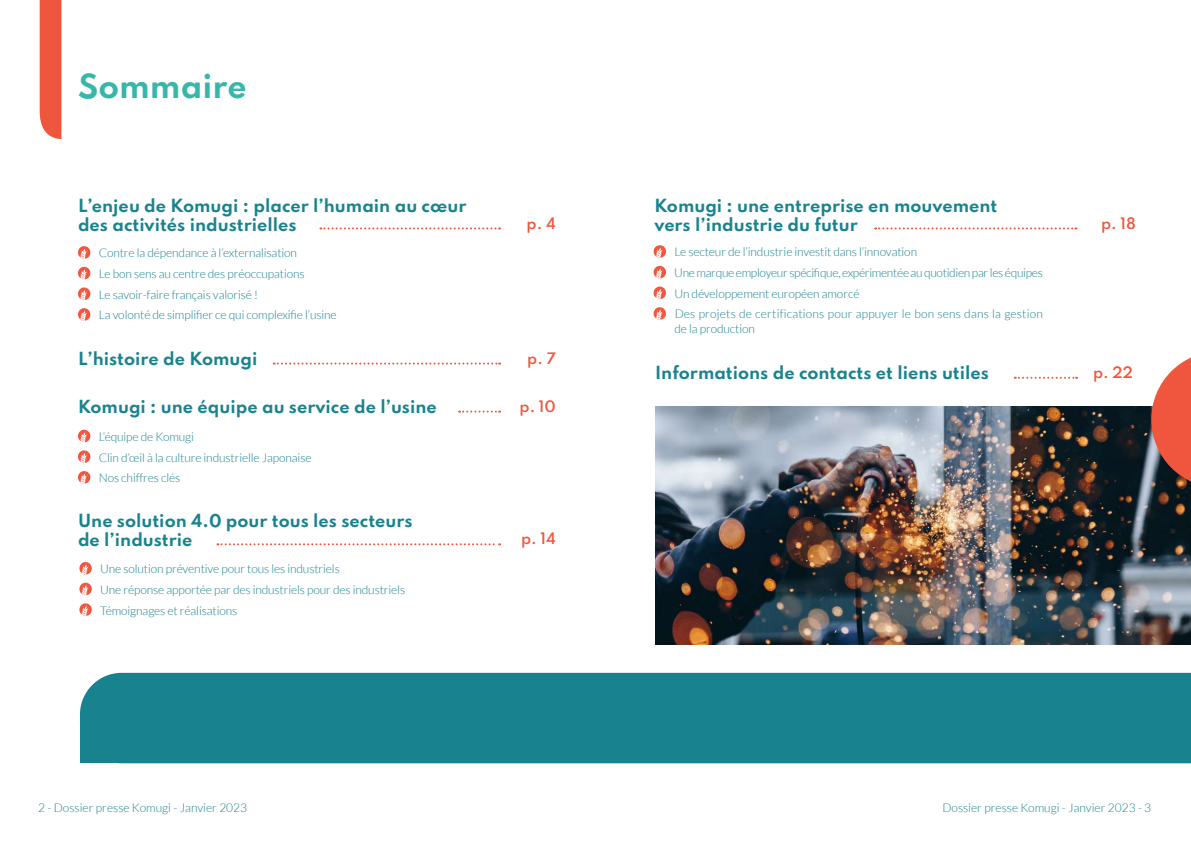
<style>
.page{position:relative;width:1191px;height:842px;background:#fff}
.page>*{position:absolute;margin:0;border:0;box-sizing:border-box;transform-origin:0 0}
.t1{font:700 30px "Spartan";color:#37b7aa}
.t2{font:700 16px/19.2px "Spartan";color:#18838e}
.t3{font:600 14px "Spartan";color:#f0553d}
.t4{font:300 12px/20.7px "Lato";letter-spacing:-.01em;color:#18838e}
</style>
<div class="page">
<div style="left:40px;top:0;width:21px;height:139px;background:#f0553d"></div>
<img style="left:655px;top:406px;width:536px;height:238px">
<svg style="left:1151px;top:357px;width:40px;height:131px"></svg>
<svg style="left:78px;top:246px;width:12px;height:13px"></svg>
<svg style="left:78px;top:267px;width:12px;height:12px"></svg>
<svg style="left:78px;top:287px;width:12px;height:13px"></svg>
<svg style="left:78px;top:308px;width:12px;height:13px"></svg>
<svg style="left:653px;top:245px;width:13px;height:13px"></svg>
<svg style="left:653px;top:266px;width:13px;height:12px"></svg>
<svg style="left:653px;top:287px;width:13px;height:12px"></svg>
<svg style="left:653px;top:307px;width:13px;height:13px"></svg>
<svg style="left:78px;top:430px;width:12px;height:12px"></svg>
<svg style="left:78px;top:450px;width:12px;height:13px"></svg>
<svg style="left:78px;top:471px;width:12px;height:13px"></svg>
<svg style="left:79px;top:562px;width:13px;height:13px"></svg>
<svg style="left:79px;top:583px;width:13px;height:12px"></svg>
<svg style="left:79px;top:603px;width:13px;height:13px"></svg>
<svg style="left:320px;top:227px;width:180px;height:2px"></svg>
<svg style="left:875px;top:227px;width:201px;height:2px"></svg>
<svg style="left:274px;top:363px;width:226px;height:2px"></svg>
<svg style="left:1014px;top:377px;width:63px;height:2px"></svg>
<svg style="left:459px;top:411px;width:41px;height:2px"></svg>
<svg style="left:217px;top:543px;width:283px;height:2px"></svg>
<div style="left:80px;top:673px;width:1111px;height:90px;background:#18838e"></div>
<div style="left:80px;top:721px;width:282px;height:42px;background:#18838e"></div>
<h1 class="t1" style="left:78px;top:63px;width:170px">Sommaire</h1>
<h2 class="t2" style="left:78px;top:195px;width:390px">L’enjeu de Komugi : placer l’humain au cœur des activités industrielles</h2>
<h2 class="t2" style="left:654px;top:195px;width:344px">Komugi : une entreprise en mouvement vers l’industrie du futur</h2>
<p class="t3" style="left:526px;top:212px;width:31px">p. 4</p>
<p class="t3" style="left:1101px;top:212px;width:36px">p. 18</p>
<p class="t4" style="left:99px;top:243px;width:239px">Contre la dépendance à l’externalisation<br>Le bon sens au centre des préoccupations<br>Le savoir-faire français valorisé !<br>La volonté de simplifier ce qui complexifie l’usine</p>
<p class="t4" style="left:674px;top:242px;width:370px">Le secteur de l’industrie investit dans l’innovation<br>Une marque employeur spécifique, expérimentée au quotidien par les équipes Un développement européen amorcé<br>Des projets de certifications pour appuyer le bon sens dans la gestion</p>
<p class="t4" style="left:674px;top:319px;width:82px">de la production</p>
<h2 class="t2" style="left:78px;top:348px;width:181px">L’histoire de Komugi</h2>
<h2 class="t2" style="left:78px;top:396px;width:360px">Komugi : une équipe au service de l’usine</h2>
<p class="t4" style="left:99px;top:426px;width:214px">L’équipe de Komugi<br>Clin d’œil à la culture industrielle Japonaise<br>Nos chiffres clés</p>
<h2 class="t2" style="left:78px;top:510px;width:336px">Une solution 4.0 pour tous les secteurs de l’industrie</h2>
<p class="t4" style="left:100px;top:558px;width:306px">Une solution préventive pour tous les industriels<br>Une réponse apportée par des industriels pour des industriels<br>Témoignages et réalisations</p>
<p class="t3" style="left:527px;top:347px;width:30px">p. 7</p>
<p class="t3" style="left:519px;top:395px;width:38px">p. 10</p>
<p class="t3" style="left:521px;top:528px;width:36px">p. 14</p>
<h2 class="t2" style="left:655px;top:363px;width:335px">Informations de contacts et liens utiles</h2>
<p class="t3" style="left:1093px;top:361px;width:41px">p. 22</p>
<p class="t4" style="left:38px;top:797px;width:210px">2 - Dossier presse Komugi - Janvier 2023</p>
<p class="t4" style="left:942px;top:797px;width:210px">Dossier presse Komugi - Janvier 2023 - 3</p>
</div>
